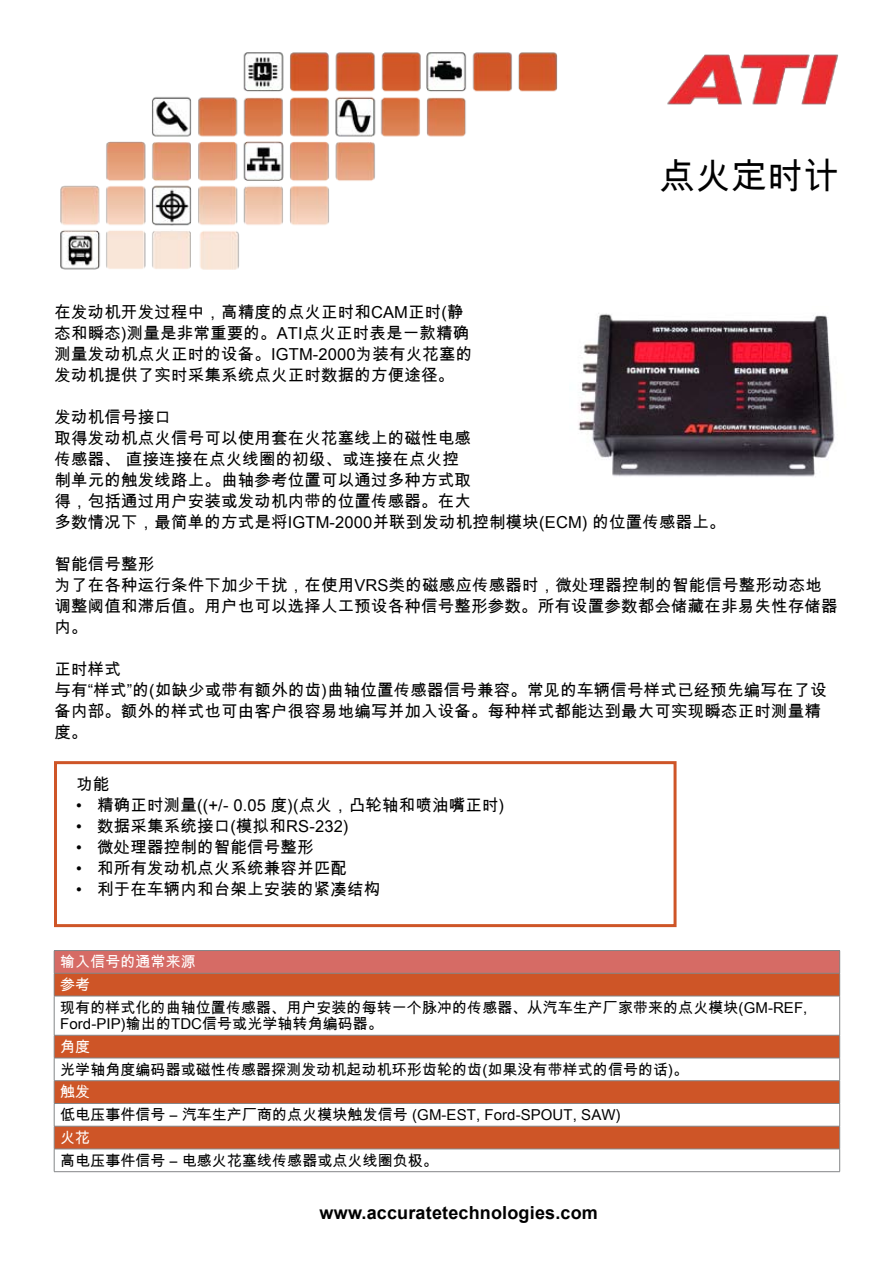
<style>
.page{position:relative;width:893px;height:1263px;background:#fff}
.page>*{position:absolute;margin:0;border:0;box-sizing:border-box;transform-origin:0 0}
.t1{font:36px "Arial Unicode MS";color:#000}
.t2{font:700 18px "Arial";letter-spacing:.01em;color:#000}
.t3{font:16.5px/21px "Arial Unicode MS";letter-spacing:.01em;color:#000}
.t4{font:15px/16.5px "Arial Unicode MS";letter-spacing:.005em;color:#000}
.t5{font:15px/22.8px "Arial Unicode MS";letter-spacing:.005em;color:#fff}
</style>
<div class="page">
<img style="left:667px;top:54px;width:171px;height:51px">
<img style="left:60px;top:52px;width:498px;height:218px">
<img style="left:578px;top:313px;width:257px;height:164px">
<div style="left:54px;top:761px;width:622px;height:166px;border:3px solid #ce5527"></div>
<div style="left:54px;top:950px;width:786px;height:23px;background:#d66b65"></div>
<div style="left:54px;top:973px;width:786px;height:23px;background:#ce5527"></div>
<svg style="left:55px;top:1034px;width:784px;height:1px"></svg>
<svg style="left:55px;top:1036px;width:784px;height:113px;fill:#ce5527"></svg>
<hr style="left:54px;top:950px;width:786px;height:1px;background:#848688">
<hr style="left:54px;top:973px;width:786px;height:1px;background:#848688">
<svg style="left:54px;top:951px;width:1px;height:45px"></svg>
<svg style="left:839px;top:951px;width:1px;height:45px"></svg>
<hr style="left:54px;top:996px;width:786px;height:1px;background:#848688">
<hr style="left:54px;top:996px;width:1px;height:39px;background:#848688">
<hr style="left:839px;top:996px;width:1px;height:39px;background:#848688">
<hr style="left:54px;top:1035px;width:786px;height:1px;background:#848688">
<hr style="left:54px;top:1058px;width:786px;height:1px;background:#848688">
<hr style="left:54px;top:1080px;width:786px;height:1px;background:#848688">
<hr style="left:54px;top:1103px;width:786px;height:1px;background:#848688">
<hr style="left:54px;top:1126px;width:786px;height:1px;background:#848688">
<hr style="left:54px;top:1149px;width:786px;height:1px;background:#848688">
<svg style="left:54px;top:1035px;width:1px;height:136px"></svg>
<svg style="left:839px;top:1035px;width:1px;height:136px"></svg>
<hr style="left:54px;top:1171px;width:786px;height:1px;background:#848688">
<h1 class="t1" style="left:659px;top:150px;width:181px">点火定时计</h1>
<p class="t3" style="left:54px;top:301px;width:420px">在发动机开发过程中，高精度的点火正时和CAM正时(静态和瞬态)测量是非常重要的。ATI点火正时表是一款精确测量发动机点火正时的设备。IGTM-2000为装有火花塞的发动机提供了实时采集系统点火正时数据的方便途径。</p>
<p class="t3" style="left:54px;top:406px;width:673px">发动机信号接口<br>取得发动机点火信号可以使用套在火花塞线上的磁性电感<br>传感器、 直接连接在点火线圈的初级、或连接在点火控<br>制单元的触发线路上。曲轴参考位置可以通过多种方式取<br>得，包括通过用户安装或发动机内带的位置传感器。在大<br>多数情况下，最简单的方式是将IGTM-2000并联到发动机控制模块(ECM) 的位置传感器上。</p>
<p class="t3" style="left:54px;top:553px;width:785px">智能信号整形<br>为了在各种运行条件下加少干扰，在使用VRS类的磁感应传感器时，微处理器控制的智能信号整形动态地调整阈值和滞后值。用户也可以选择人工预设各种信号整形参数。所有设置参数都会储藏在非易失性存储器内。</p>
<p class="t3" style="left:54px;top:658px;width:774px">正时样式<br>与有“样式”的(如缺少或带有额外的齿)曲轴位置传感器信号兼容。常见的车辆信号样式已经预先编写在了设备内部。额外的样式也可由客户很容易地编写并加入设备。每种样式都能达到最大可实现瞬态正时测量精度。</p>
<p class="t3" style="left:76px;top:773px;width:35px">功能</p>
<p class="t3" style="left:76px;top:794px;width:430px">• 精确正时测量((+/- 0.05 度)(点火，凸轮轴和喷油嘴正时)</p>
<p class="t3" style="left:76px;top:815px;width:274px">• 数据采集系统接口(模拟和RS-232)</p>
<p class="t3" style="left:76px;top:836px;width:239px">• 微处理器控制的智能信号整形</p>
<p class="t3" style="left:76px;top:857px;width:272px">• 和所有发动机点火系统兼容并匹配</p>
<p class="t3" style="left:76px;top:878px;width:306px">• 利于在车辆内和台架上安装的紧凑结构</p>
<p class="t5" style="left:60px;top:950px;width:137px">输入信号的通常来源参考</p>
<p class="t4" style="left:60px;top:999px;width:749px">现有的样式化的曲轴位置传感器、用户安装的每转一个脉冲的传感器、从汽车生产厂家带来的点火模块(GM-REF,<br>Ford-PIP)输出的TDC信号或光学轴转角编码器。</p>
<p class="t5" style="left:60px;top:1035px;width:32px">角度</p>
<p class="t4" style="left:60px;top:1061px;width:630px">光学轴角度编码器或磁性传感器探测发动机起动机环形齿轮的齿(如果没有带样式的信号的话)。</p>
<p class="t5" style="left:60px;top:1080px;width:32px">触发</p>
<p class="t4" style="left:60px;top:1106px;width:562px">低电压事件信号 – 汽车生产厂商的点火模块触发信号 (GM-EST, Ford-SPOUT, SAW)</p>
<p class="t5" style="left:60px;top:1126px;width:32px">火花</p>
<p class="t4" style="left:60px;top:1152px;width:379px">高电压事件信号 – 电感火花塞线传感器或点火线圈负极。</p>
<p class="t2" style="left:320px;top:1201px;width:280px">www.accuratetechnologies.com</p>
</div>
